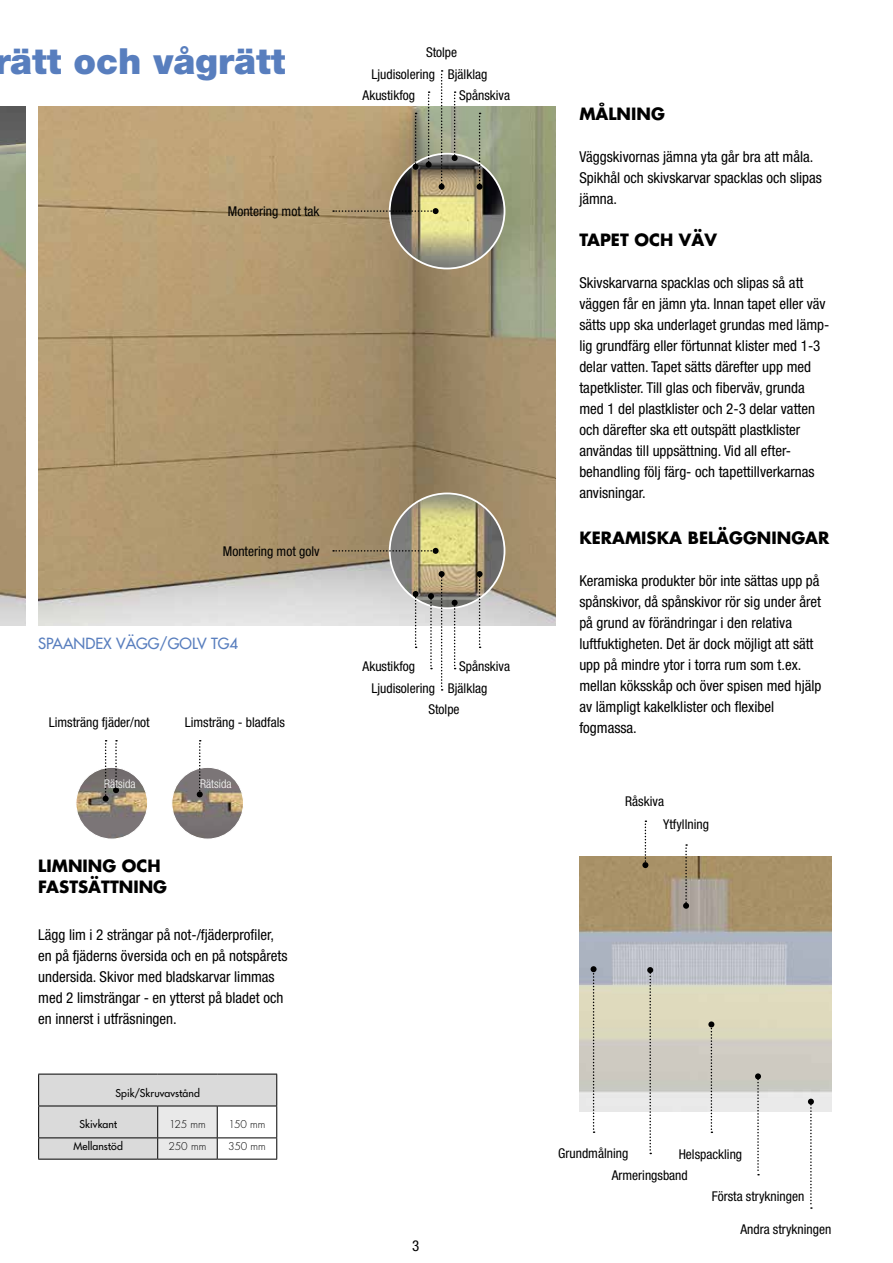
<style>
.page{position:relative;width:893px;height:1263px;background:#fff}
.page>*{position:absolute;margin:0;border:0;box-sizing:border-box;transform-origin:0 0}
.t1{font:900 36px "Helvetica Neue";color:#587ebe}
.t2{font:700 16.5px/21px "CK Futura";color:#000}
.t3{font:condensed 15px/21px "Helvetica Neue";color:#000}
.t4{font:15px "CK Futura";color:#587ebe}
.t5{font:condensed 13.5px/23.9px "Helvetica Neue";color:#000}
.t6{font:300 condensed 12px "Helvetica Neue";color:#fff}
.t7{font:10.5px "CK Futura";letter-spacing:.005em;color:#000}
.t8{font:300 10.5px "CK Futura";letter-spacing:-.01em;color:#000}
</style>
<div class="page">
<img style="left:0;top:106px;width:26px;height:519px">
<img style="left:38px;top:106px;width:518px;height:519px">
<img style="left:390px;top:493px;width:114px;height:115px;border-radius:57px">
<img style="left:390px;top:154px;width:114px;height:114px;border-radius:57px">
<img style="left:579px;top:857px;width:252px;height:254px">
<img style="left:76px;top:767px;width:72px;height:72px;border-radius:36px">
<div style="left:75px;top:767px;width:73px;height:73px;border:1px solid #fff;border-radius:50%"></div>
<img style="left:172px;top:767px;width:72px;height:72px;border-radius:36px">
<div style="left:171px;top:767px;width:73px;height:73px;border:1px solid #fff;border-radius:50%"></div>
<svg style="left:103px;top:740px;width:16px;height:62px"></svg>
<svg style="left:197px;top:740px;width:6px;height:57px"></svg>
<svg style="left:38px;top:1074px;width:239px;height:85px"></svg>
<hr style="left:38px;top:1159px;width:120px;height:1px;background:#000">
<hr style="left:158px;top:1159px;width:59px;height:1px;background:#000">
<hr style="left:217px;top:1159px;width:60px;height:1px;background:#000">
<svg style="left:333px;top:208px;width:106px;height:6px"></svg>
<svg style="left:333px;top:548px;width:106px;height:6px"></svg>
<svg style="left:642px;top:820px;width:6px;height:48px"></svg>
<svg style="left:683px;top:844px;width:6px;height:65px"></svg>
<svg style="left:426px;top:91px;width:6px;height:77px"></svg>
<svg style="left:452px;top:91px;width:6px;height:70px"></svg>
<svg style="left:439px;top:70px;width:6px;height:120px"></svg>
<svg style="left:413px;top:113px;width:6px;height:57px"></svg>
<svg style="left:477px;top:113px;width:6px;height:77px"></svg>
<svg style="left:647px;top:967px;width:6px;height:187px"></svg>
<svg style="left:452px;top:600px;width:6px;height:69px"></svg>
<svg style="left:755px;top:1073px;width:6px;height:102px"></svg>
<svg style="left:808px;top:1099px;width:6px;height:110px"></svg>
<svg style="left:428px;top:571px;width:17px;height:120px"></svg>
<svg style="left:413px;top:591px;width:6px;height:57px"></svg>
<svg style="left:591px;top:966px;width:6px;height:167px"></svg>
<svg style="left:477px;top:571px;width:6px;height:77px"></svg>
<svg style="left:708px;top:1021px;width:6px;height:112px"></svg>
<h1 class="t1" style="left:-6px;top:40px;width:293px">rätt och vågrätt</h1>
<p class="t5" style="left:228px;top:200px;width:93px">Montering mot tak</p>
<p class="t5" style="left:426px;top:41px;width:33px">Stolpe</p>
<p class="t5" style="left:371px;top:62px;width:65px">Ljudisolering</p>
<p class="t5" style="left:363px;top:83px;width:54px">Akustikfog</p>
<p class="t5" style="left:459px;top:63px;width:52px;line-height:21.3px;text-indent:-11px">Bjälklag<br>Spånskiva</p>
<p class="t5" style="left:223px;top:539px;width:98px">Montering mot golv</p>
<p class="t4" style="left:38px;top:633px;width:201px">SPAANDEX VÄGG/GOLV TG4</p>
<p class="t5" style="left:49px;top:710px;width:103px">Limsträng fjäder/not</p>
<p class="t5" style="left:185px;top:710px;width:102px">Limsträng - bladfals</p>
<p class="t6" style="left:104px;top:777px;width:33px">Rätsida</p>
<p class="t6" style="left:200px;top:777px;width:33px">Rätsida</p>
<p class="t2" style="left:38px;top:855px;width:130px">LIMNING OCH<br>FASTSÄTTNING</p>
<p class="t3" style="left:38px;top:924px;width:251px">Lägg lim i 2 strängar på not-/fjäderprofiler, en på fjäderns översida och en på notspårets undersida. Skivor med bladskarvar limmas med 2 limsträngar - en ytterst på bladet och en innerst i utfräsningen.</p>
<p class="t7" style="left:116px;top:1086px;width:86px">Spik/Skruvavstånd</p>
<p class="t7" style="left:80px;top:1118px;width:39px">Skivkant</p>
<p class="t8" style="left:169px;top:1118px;width:38px">125 mm</p>
<p class="t8" style="left:228px;top:1118px;width:39px">150 mm</p>
<p class="t7" style="left:73px;top:1140px;width:51px">Mellanstöd</p>
<p class="t8" style="left:169px;top:1140px;width:39px">250 mm</p>
<p class="t8" style="left:228px;top:1140px;width:39px">350 mm</p>
<p class="t5" style="left:363px;top:655px;width:54px">Akustikfog</p>
<p class="t5" style="left:371px;top:676px;width:65px">Ljudisolering</p>
<p class="t5" style="left:459px;top:655px;width:52px">Spånskiva</p>
<p class="t5" style="left:448px;top:676px;width:41px">Bjälklag</p>
<p class="t5" style="left:428px;top:697px;width:33px">Stolpe</p>
<p class="t3" style="left:412px;top:1235px;width:9px">3</p>
<p class="t2" style="left:579px;top:102px;width:87px">MÅLNING</p>
<p class="t3" style="left:579px;top:146px;width:244px">Väggskivornas jämna yta går bra att måla.<br>Spikhål och skivskarvar spacklas och slipas jämna.</p>
<p class="t2" style="left:579px;top:228px;width:139px">TAPET OCH VÄV</p>
<p class="t3" style="left:579px;top:272px;width:251px">Skivskarvarna spacklas och slipas så att väggen får en jämn yta. Innan tapet eller väv sätts upp ska underlaget grundas med lämp&shy;lig grundfärg eller förtunnat klister med 1-3 delar vatten. Tapet sätts därefter upp med tapetklister. Till glas och fiberväv, grunda med 1 del plastklister och 2-3 delar vatten och därefter ska ett outspätt plastklister användas till uppsättning. Vid all efter&shy;behandling följ färg- och tapettillverkarnas anvisningar.</p>
<p class="t2" style="left:579px;top:527px;width:251px">KERAMISKA BELÄGGNINGAR</p>
<p class="t3" style="left:579px;top:570px;width:244px">Keramiska produkter bör inte sättas upp på spånskivor, då spånskivor rör sig under året på grund av förändringar i den relativa luftfuktigheten. Det är dock möjligt att sätt upp på mindre ytor i torra rum som t.ex. mellan köksskåp och över spisen med hjälp av lämpligt kakelklister och flexibel fogmassa.</p>
<p class="t5" style="left:663px;top:789px;width:47px;text-indent:-38px">Råskiva<br>Ytfyllning</p>
<p class="t5" style="left:558px;top:1142px;width:71px">Grundmålning</p>
<p class="t5" style="left:679px;top:1142px;width:65px">Helspackling</p>
<p class="t5" style="left:612px;top:1163px;width:77px">Armeringsband</p>
<p class="t5" style="left:712px;top:1184px;width:94px">Första strykningen</p>
<p class="t5" style="left:740px;top:1217px;width:92px">Andra strykningen</p>
</div>
